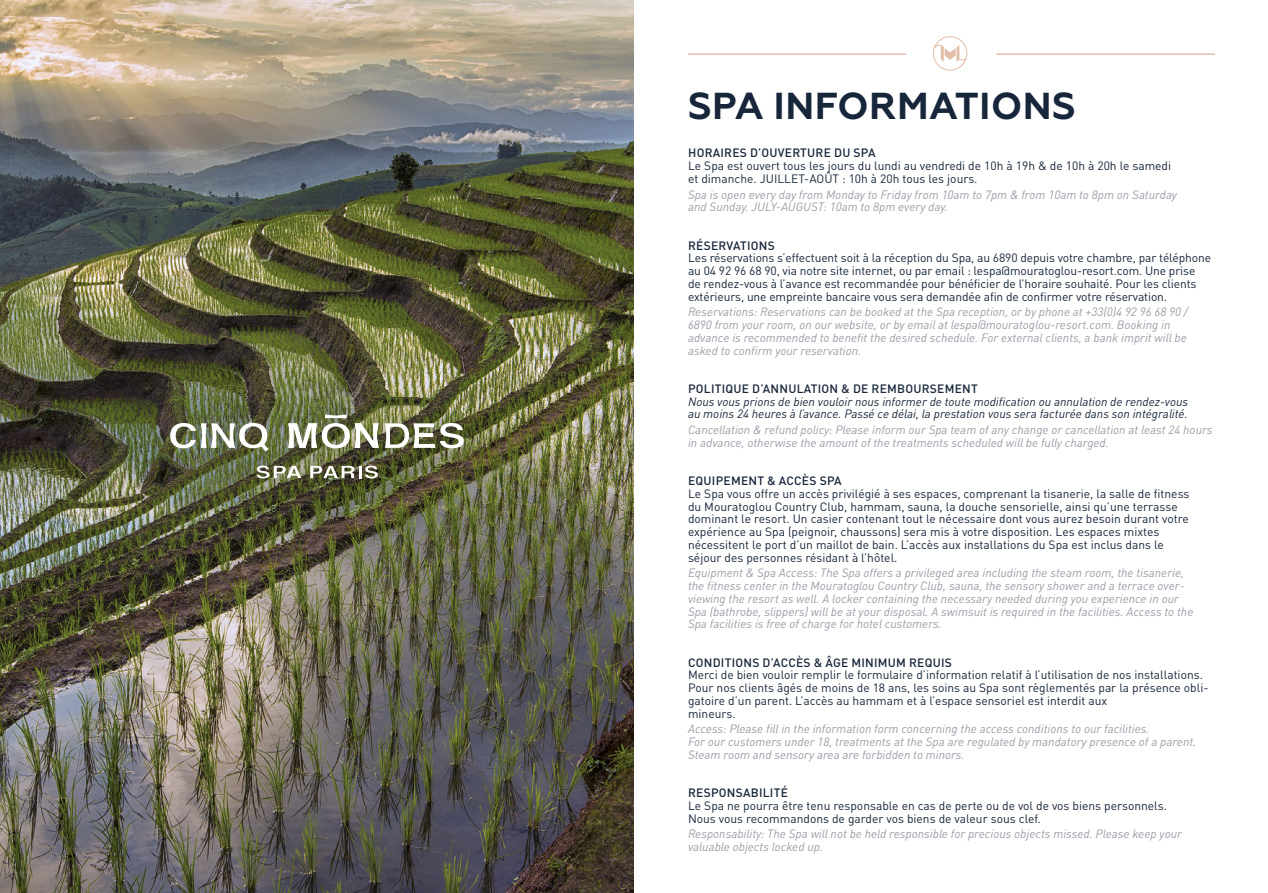
<style>
.page{position:relative;width:1268px;height:893px;background:#fff}
.page>*{position:absolute;margin:0;border:0;box-sizing:border-box;transform-origin:0 0}
.t1{font:700 37.5px "Geometria";letter-spacing:.01em;color:#17263a}
.t2{font:12px/12.8px "DIN Pro";color:#17263a}
.t3{font:italic 12px/12.8px "DIN Pro";color:#9c9ba8}
.t4{font:italic 12px/12.8px "DIN Pro";color:#17263a}
.t5{font:500 12px "DIN Pro";letter-spacing:.02em;color:#17263a}
</style>
<div class="page">
<img style="left:0;top:0;width:634px;height:893px">
<img style="left:170px;top:423px;width:99px;height:29px">
<svg style="left:385px;top:423px;width:78px;height:25px"></svg>
<img style="left:288px;top:414px;width:90px;height:34px">
<svg style="left:310px;top:466px;width:68px;height:12px"></svg>
<svg style="left:256px;top:466px;width:45px;height:12px"></svg>
<hr style="left:996px;top:53px;width:218px;height:2px;background:#e3bda8">
<hr style="left:688px;top:53px;width:218px;height:2px;background:#e3bda8">
<svg style="left:933px;top:36px;width:34px;height:35px"></svg>
<h1 class="t1" style="left:688px;top:83px;width:389px">SPA INFORMATIONS</h1>
<p class="t5" style="left:688px;top:143px;width:189px">HORAIRES D’OUVERTURE DU SPA</p>
<p class="t2" style="left:688px;top:158px;width:484px">Le Spa est ouvert tous les jours du lundi au vendredi de 10h à 19h &amp; de 10h à 20h le samedi et dimanche. JUILLET-AOÛT : 10h à 20h tous les jours.</p>
<p class="t3" style="left:688px;top:187px;width:490px">Spa is open every day from Monday to Friday from 10am to 7pm &amp; from 10am to 8pm on Saturday and Sunday. JULY-AUGUST: 10am to 8pm every day.</p>
<p class="t5" style="left:688px;top:236px;width:88px">RÉSERVATIONS</p>
<p class="t2" style="left:688px;top:250px;width:524px">Les réservations s’effectuent soit à la réception du Spa, au 6890 depuis votre chambre, par téléphone au 04 92 96 68 90, via notre site internet, ou par email : lespa@mouratoglou-resort.com. Une prise de rendez-vous à l’avance est recommandée pour bénéficier de l’horaire souhaité. Pour les clients extérieurs, une empreinte bancaire vous sera demandée afin de confirmer votre réservation.</p>
<p class="t3" style="left:688px;top:304px;width:501px">Reservations: Reservations can be booked at the Spa reception, or by phone at +33(0)4 92 96 68 90 / 6890 from your room, on our website, or by email at lespa@mouratoglou-resort.com. Booking in advance is recommended to benefit the desired schedule. For external clients, a bank imprit will be asked to confirm your reservation.</p>
<p class="t5" style="left:688px;top:379px;width:291px">POLITIQUE D’ANNULATION &amp; DE REMBOURSEMENT</p>
<p class="t4" style="left:688px;top:394px;width:501px">Nous vous prions de bien vouloir nous informer de toute modification ou annulation de rendez-vous au moins 24 heures à l’avance. Passé ce délai, la prestation vous sera facturée dans son intégralité.</p>
<p class="t3" style="left:688px;top:422px;width:525px">Cancellation &amp; refund policy: Please inform our Spa team of any change or cancellation at least 24 hours in advance, otherwise the amount of the treatments scheduled will be fully charged.</p>
<p class="t5" style="left:688px;top:471px;width:155px">EQUIPEMENT &amp; ACCÈS SPA</p>
<p class="t2" style="left:688px;top:486px;width:503px">Le Spa vous offre un accès privilégié à ses espaces, comprenant la tisanerie, la salle de fitness du Mouratoglou Country Club, hammam, sauna, la douche sensorielle, ainsi qu’une terrasse dominant le resort. Un casier contenant tout le nécessaire dont vous aurez besoin durant votre expérience au Spa (peignoir, chaussons) sera mis à votre disposition. Les espaces mixtes nécessitent le port d’un maillot de bain. L’accès aux installations du Spa est inclus dans le séjour des personnes résidant à l’hôtel.</p>
<p class="t3" style="left:688px;top:565px;width:507px">Equipment &amp; Spa Access: The Spa offers a privileged area including the steam room, the tisanerie, the fitness center in the Mouratoglou Country Club, sauna, the sensory shower and a terrace over&shy;viewing the resort as well. A locker containing the necessary needed during you experience in our Spa (bathrobe, slippers) will be at your disposal. A swimsuit is required in the facilities. Access to the Spa facilities is free of charge for hotel customers.</p>
<p class="t5" style="left:688px;top:652px;width:265px">CONDITIONS D’ACCÈS &amp; ÂGE MINIMUM REQUIS</p>
<p class="t2" style="left:688px;top:667px;width:522px">Merci de bien vouloir remplir le formulaire d’information relatif à l’utilisation de nos installations.<br>Pour nos clients âgés de moins de 18 ans, les soins au Spa sont règlementés par la présence obli&shy;gatoire d’un parent. L’accès au hammam et à l’espace sensoriel est interdit aux<br>mineurs.</p>
<p class="t3" style="left:688px;top:721px;width:509px">Access: Please fill in the information form concerning the access conditions to our facilities.<br>For our customers under 18, treatments at the Spa are regulated by mandatory presence of a parent.<br>Steam room and sensory area are forbidden to minors.</p>
<p class="t5" style="left:688px;top:783px;width:101px">RESPONSABILITÉ</p>
<p class="t2" style="left:688px;top:798px;width:480px">Le Spa ne pourra être tenu responsable en cas de perte ou de vol de vos biens personnels.<br>Nous vous recommandons de garder vos biens de valeur sous clef.</p>
<p class="t3" style="left:688px;top:826px;width:495px">Responsability: The Spa will not be held responsible for precious objects missed. Please keep your valuable objects locked up.</p>
</div>
